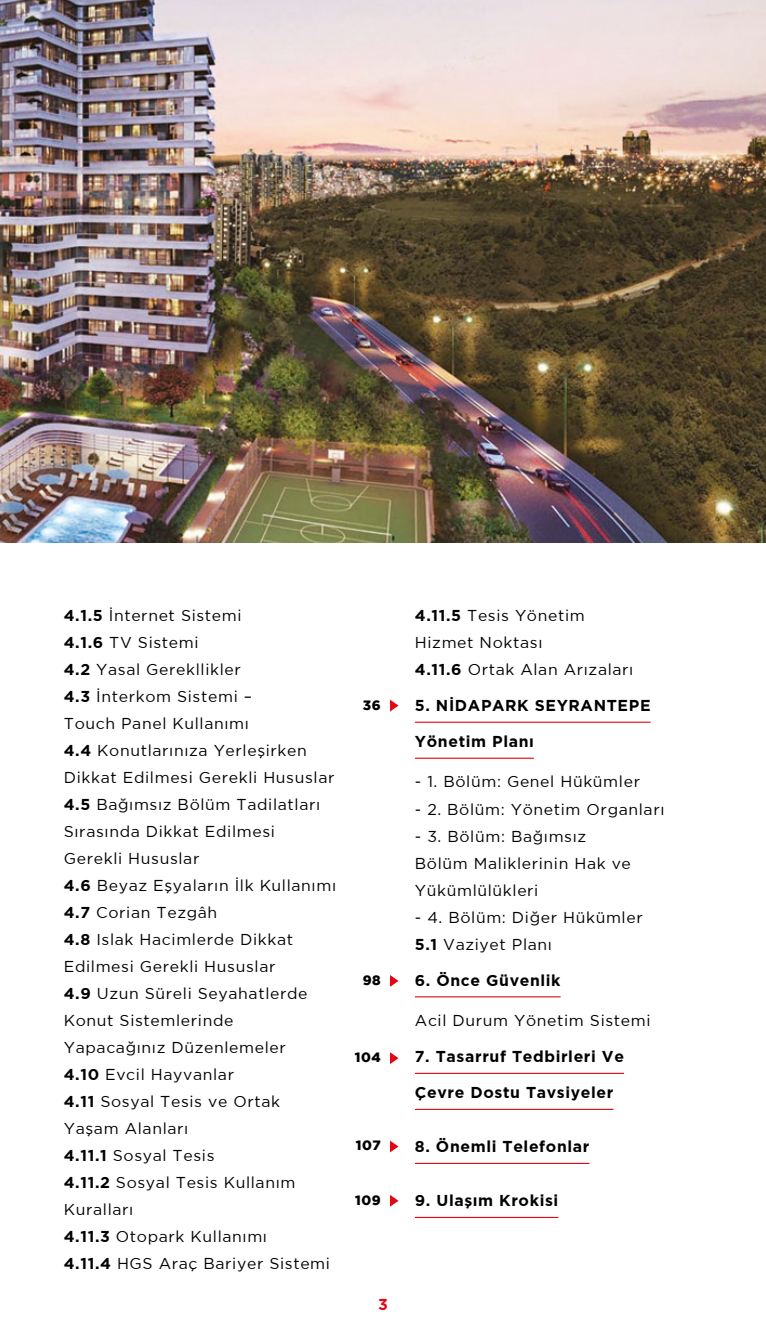
<style>
.page{position:relative;width:766px;height:1340px;background:#fff}
.page>*{position:absolute;margin:0;border:0;box-sizing:border-box;transform-origin:0 0}
.t1{font:15.75px/27px "Gotham TRUN";letter-spacing:.04em;color:#000}
.t2{font:700 15.75px "Gotham TRUN";letter-spacing:.04em;color:#000}
.t3{font:700 15.75px "Gotham TRUN";color:#e30613}
.t4{font:900 13.5px "Gotham";letter-spacing:.04em;color:#000}
.s1{font-weight:700}
</style>
<div class="page">
<hr style="left:415px;top:721px;width:235px;height:1px;background:#e30613">
<hr style="left:415px;top:757px;width:118px;height:1px;background:#e30613">
<hr style="left:415px;top:996px;width:145px;height:1px;background:#e30613">
<hr style="left:415px;top:1072px;width:209px;height:1px;background:#e30613">
<hr style="left:415px;top:1108px;width:198px;height:1px;background:#e30613">
<hr style="left:415px;top:1162px;width:174px;height:1px;background:#e30613">
<hr style="left:415px;top:1216px;width:143px;height:1px;background:#e30613">
<img style="left:0;top:0;width:765px;height:542px">
<svg style="left:390px;top:1052px;width:8px;height:12px"></svg>
<svg style="left:390px;top:1140px;width:8px;height:12px"></svg>
<svg style="left:390px;top:1195px;width:8px;height:11px"></svg>
<svg style="left:390px;top:975px;width:8px;height:11px"></svg>
<svg style="left:390px;top:699px;width:8px;height:12px"></svg>
<p class="t1" style="left:64px;top:601px;width:274px"><span class="s1">4.1.5</span> İnternet Sistemi<br><span class="s1">4.1.6</span> TV Sistemi<br><span class="s1">4.2</span> Yasal Gerekllikler<br><span class="s1">4.3</span> İnterkom Sistemi –<br>Touch Panel Kullanımı<br><span class="s1">4.4</span> Konutlarınıza Yerleşirken<br>Dikkat Edilmesi Gerekli Hususlar<br><span class="s1">4.5</span> Bağımsız Bölüm Tadilatları<br>Sırasında Dikkat Edilmesi<br>Gerekli Hususlar<br><span class="s1">4.6</span> Beyaz Eşyaların İlk Kullanımı<br><span class="s1">4.7</span> Corian Tezgâh<br><span class="s1">4.8</span> Islak Hacimlerde Dikkat<br>Edilmesi Gerekli Hususlar<br><span class="s1">4.9</span> Uzun Süreli Seyahatlerde<br>Konut Sistemlerinde<br>Yapacağınız Düzenlemeler<br><span class="s1">4.10</span> Evcil Hayvanlar<br><span class="s1">4.11</span> Sosyal Tesis ve Ortak<br>Yaşam Alanları<br><span class="s1">4.11.1</span> Sosyal Tesis<br><span class="s1">4.11.2</span> Sosyal Tesis Kullanım<br>Kuralları<br><span class="s1">4.11.3</span> Otopark Kullanımı<br><span class="s1">4.11.4</span> HGS Araç Bariyer Sistemi</p>
<p class="t1" style="left:415px;top:601px;width:220px"><span class="s1">4.11.5</span> Tesis Yönetim<br>Hizmet Noktası<br><span class="s1">4.11.6</span> Ortak Alan Arızaları</p>
<p class="t2" style="left:415px;top:696px;width:237px">5. NİDAPARK SEYRANTEPE</p>
<p class="t2" style="left:415px;top:732px;width:120px">Yönetim Planı</p>
<p class="t1" style="left:415px;top:768px;width:226px">- 1. Bölüm: Genel Hükümler</p>
<p class="t1" style="left:415px;top:795px;width:251px">- 2. Bölüm: Yönetim Organları</p>
<p class="t1" style="left:415px;top:822px;width:217px">- 3. Bölüm: Bağımsız<br>Bölüm Maliklerinin Hak ve<br>Yükümlülükleri</p>
<p class="t1" style="left:415px;top:903px;width:229px">- 4. Bölüm: Diğer Hükümler<br><span class="s1">5.1</span> Vaziyet Planı</p>
<p class="t2" style="left:415px;top:970px;width:147px">6. Önce Güvenlik</p>
<p class="t1" style="left:415px;top:1006px;width:237px">Acil Durum Yönetim Sistemi</p>
<p class="t2" style="left:415px;top:1047px;width:210px">7. Tasarruf Tedbirleri Ve</p>
<p class="t2" style="left:415px;top:1083px;width:200px">Çevre Dostu Tavsiyeler</p>
<p class="t2" style="left:415px;top:1137px;width:176px">8. Önemli Telefonlar</p>
<p class="t4" style="left:363px;top:697px;width:19px">36</p>
<p class="t4" style="left:362px;top:972px;width:19px">98</p>
<p class="t4" style="left:355px;top:1049px;width:27px">104</p>
<p class="t4" style="left:356px;top:1137px;width:26px">107</p>
<p class="t2" style="left:415px;top:1191px;width:145px">9. Ulaşım Krokisi</p>
<p class="t4" style="left:355px;top:1192px;width:27px">109</p>
<p class="t3" style="left:378px;top:1295px;width:11px">3</p>
</div>
